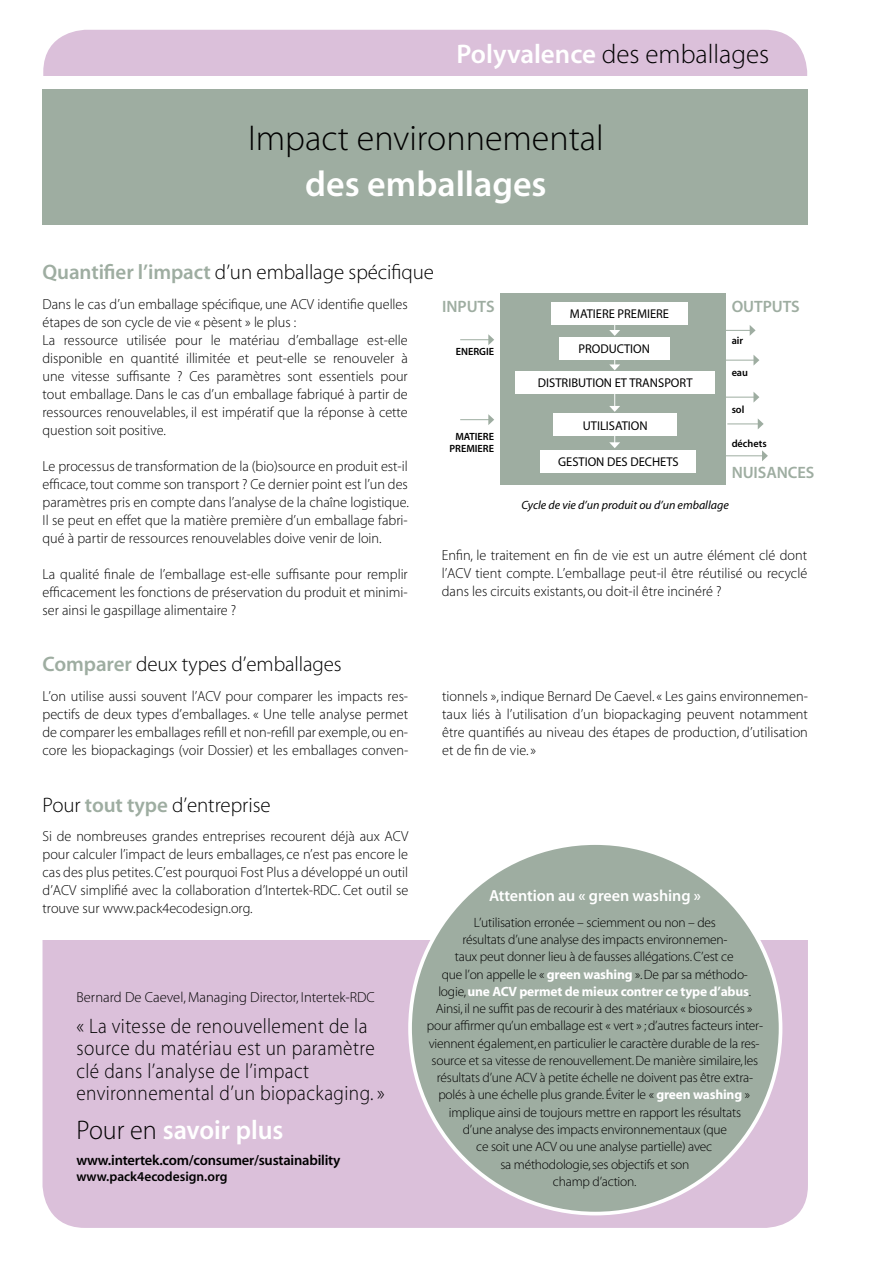
<style>
.page{position:relative;width:893px;height:1263px;background:#fff}
.page>*{position:absolute;margin:0;border:0;box-sizing:border-box;transform-origin:0 0}
.t1{font:300 36px/45.9px "Myriad LS";color:#000;text-align:center}
.t2{font:300 27px "Myriad LS";color:#000}
.t3{font:500 27px "Myriad LS";color:#fff}
.t4{font:300 21px/22.5px "Myriad LS";letter-spacing:.02em;color:#000;scale:.92 1}
.t5{font:300 21px "Myriad LS";letter-spacing:-.005em;color:#000}
.t6{font:500 16.5px "Myriad LS";letter-spacing:-.005em;color:#9eada1}
.t7{font:500 16.05px "Myriad LS";letter-spacing:-.005em;color:#fff}
.t8{font:300 14.55px/18px "Myriad LS";color:#000;text-align:justify}
.t9{font:500 14.55px "Myriad LS";letter-spacing:-.015em;color:#000}
.t10{font:300 13.5px/17.2px "Myriad LS";letter-spacing:-.015em;color:#000;text-align:center}
.t11{font:500 13.5px "Myriad LS";color:#000}
.t12{font:12.75px "Myriad LS";color:#000}
.t13{font:italic 12px "Myriad LS";color:#000}
.t14{font:500 10.5px/12px "Myriad LS";color:#000;text-align:center}
.s1{font-weight:500;color:#fff}
.s2{font-weight:500;color:#9eada1}
.s3{font-weight:300;color:#000}
.s4{font-weight:700;color:#fff}
</style>
<div class="page">
<div style="left:43px;top:94px;width:765px;height:1134px;background:#dbc0da;border-radius:43px"></div>
<div style="left:43px;top:30px;width:764px;height:126px;background:#dbc0da;border-radius:43px"></div>
<div style="left:43px;top:86px;width:765px;height:160px;background:#9eada1"></div>
<div style="left:0;top:77px;width:893px;height:12px;background:#fff"></div>
<div style="left:1px;top:225px;width:850px;height:715px;background:#fff"></div>
<div style="left:410px;top:843px;width:371px;height:370px;background:#9eada1;border-radius:50%"></div>
<div style="left:501px;top:294px;width:225px;height:191px;background:#9eada1"></div>
<div style="left:551px;top:302px;width:136px;height:22px;background:#fff"></div>
<div style="left:559px;top:337px;width:110px;height:23px;background:#fff"></div>
<div style="left:515px;top:371px;width:200px;height:23px;background:#fff"></div>
<div style="left:554px;top:414px;width:123px;height:22px;background:#fff"></div>
<div style="left:541px;top:450px;width:155px;height:22px;background:#fff"></div>
<svg style="left:609px;top:324px;width:11px;height:12px"></svg>
<svg style="left:609px;top:360px;width:11px;height:10px"></svg>
<svg style="left:609px;top:394px;width:11px;height:18px"></svg>
<svg style="left:609px;top:436px;width:11px;height:12px"></svg>
<svg style="left:726px;top:325px;width:30px;height:11px"></svg>
<svg style="left:460px;top:334px;width:34px;height:11px"></svg>
<svg style="left:460px;top:414px;width:34px;height:11px"></svg>
<svg style="left:726px;top:355px;width:33px;height:11px"></svg>
<svg style="left:726px;top:392px;width:33px;height:11px"></svg>
<hr style="left:727px;top:424px;width:32px;height:1px;background:#9eada1">
<svg style="left:758px;top:419px;width:6px;height:10px"></svg>
<hr style="left:722px;top:455px;width:41px;height:1px;background:#9eada1">
<svg style="left:762px;top:450px;width:6px;height:11px"></svg>
<p class="t2" style="left:457px;top:41px;width:314px"><span class="s1">Polyvalence</span> des emballages</p>
<p class="t1" style="left:248px;top:117px;width:357px">Impact environnemental <span class="s1">des emballages</span></p>
<p class="t5" style="left:43px;top:262px;width:393px"><span class="s2">Quantifier l’impact</span> d’un emballage spécifique</p>
<p class="t8" style="left:43px;top:295px;width:367px;text-align:left">Dans le cas d’un emballage spécifique, une ACV identifie quelles étapes de son cycle de vie « pèsent » le plus :<br>La ressource utilisée pour le matériau d’emballage est-elle disponible en quantité illimitée et peut-elle se renouveler à une vitesse suffisante ? Ces paramètres sont essentiels pour tout emballage. Dans le cas d’un emballage fabriqué à partir de ressources renouvelables, il est impératif que la réponse à cette question soit positive.</p>
<p class="t8" style="left:43px;top:457px;width:368px">Le processus de transformation de la (bio)source en produit est-il efficace, tout comme son transport ? Ce dernier point est l’un des paramètres pris en compte dans l’analyse de la chaîne logistique.<br>Il se peut en effet que la matière première d’un emballage fabri&shy;qué à partir de ressources renouvelables doive venir de loin.</p>
<p class="t8" style="left:43px;top:565px;width:367px">La qualité finale de l’emballage est-elle suffisante pour remplir efficacement les fonctions de préservation du produit et minimi&shy;ser ainsi le gaspillage alimentaire ?</p>
<p class="t6" style="left:442px;top:298px;width:54px">INPUTS</p>
<p class="t6" style="left:732px;top:298px;width:70px">outPUTS</p>
<p class="t12" style="left:570px;top:307px;width:101px">MATIERE PREMIERE</p>
<p class="t12" style="left:578px;top:343px;width:73px">PRODUCTION</p>
<p class="t12" style="left:538px;top:377px;width:149px">DISTRI BUTION ET TRANSPORT</p>
<p class="t12" style="left:583px;top:419px;width:57px">UTILISATION</p>
<p class="t12" style="left:558px;top:455px;width:121px">GESTION DES DECHETS</p>
<p class="t14" style="left:732px;top:334px;width:13px">air</p>
<p class="t14" style="left:732px;top:367px;width:18px">eau</p>
<p class="t14" style="left:732px;top:404px;width:14px">sol</p>
<p class="t14" style="left:732px;top:438px;width:37px">déchets</p>
<p class="t14" style="left:456px;top:346px;width:39px">ENERGIE</p>
<p class="t14" style="left:449px;top:431px;width:45px">MATIERE<br>PREMIERE</p>
<p class="t6" style="left:732px;top:464px;width:11px">nuisanc</p>
<p class="t6" style="left:797px;top:464px;width:17px">es</p>
<p class="t13" style="left:521px;top:499px;width:209px">Cycle de vie d’un produit ou d’un emballage</p>
<p class="t8" style="left:442px;top:546px;width:367px">Enfin, le traitement en fin de vie est un autre élément clé dont l’ACV tient compte. L’emballage peut-il être réutilisé ou recyclé dans les circuits existants, ou doit-il être incinéré ?</p>
<p class="t5" style="left:43px;top:654px;width:301px"><span class="s2">Comparer</span> deux types d’emballages</p>
<p class="t8" style="left:43px;top:687px;width:367px">L’on utilise aussi souvent l’ACV pour comparer les impacts res&shy;pectifs de deux types d’emballages. « Une telle analyse permet de comparer les emballages refill et non-refill par exemple, ou en&shy;core les biopackagings (voir Dossier) et les emballages conven-</p>
<p class="t8" style="left:442px;top:687px;width:367px">tionnels », indique Bernard De Caevel.« Les gains environnemen&shy;taux liés à l’utilisation d’un biopackaging peuvent notamment être quantifiés au niveau des étapes de production, d’utilisation et de fin de vie.»</p>
<p class="t5" style="left:43px;top:795px;width:230px">Pour <span class="s2">tout type</span> d’entreprise</p>
<p class="t8" style="left:43px;top:828px;width:367px">Si de nombreuses grandes entreprises recourent déjà aux ACV pour calculer l’impact de leurs emballages, ce n’est pas encore le cas des plus petites. C’est pourquoi Fost Plus a développé un outil d’ACV simplifié avec la collaboration d’Intertek-RDC. Cet outil se trouve sur www.pack4ecodesign.org.</p>
<p class="t8" style="left:77px;top:989px;width:300px">Bernard De Caevel, Managing Director, Intertek-RDC</p>
<p class="t4" style="left:77px;top:1015px;width:336px">« La vitesse de renouvellement de la source du matériau est un paramètre clé dans l’analyse de l’impact environnemental d’un biopackaging. »</p>
<p class="t3" style="left:77px;top:1116px;width:209px"><span class="s3">Pour en</span> savoir plus</p>
<p class="t9" style="left:77px;top:1153px;width:265px">www.intertek.com/consumer/sustainability</p>
<p class="t11" style="left:77px;top:1169px;width:152px">www.pack4ecodesign.org</p>
<p class="t7" style="left:489px;top:888px;width:213px">Attention au « green washing »</p>
<p class="t10" style="left:427px;top:914px;width:338px">L’utilisation erronée – sciemment ou non – des<br>résultats d’une analyse des impacts environnemen-<br>taux peut donner lieu à de fausses allégations. C’est ce<br>que l’on appelle le « <span class="s4">green washing</span> ». De par sa méthodo&shy;logie, <span class="s4">une ACV permet de mieux contrer ce type d’abus</span>.<br>Ainsi, il ne suffit pas de recourir à des matériaux « biosourcés » pour affirmer qu’un emballage est « vert » ; d’autres facteurs inter&shy;viennent également, en particulier le caractère durable de la res&shy;source et sa vitesse de renouvellement. De manière similaire, les résultats d’une ACV à petite échelle ne doivent pas être extra&shy;polés à une échelle plus grande. Éviter le « <span class="s4">green washing</span> » implique ainsi de toujours mettre en rapport les résultats<br>d’une analyse des impacts environnementaux (que<br>ce soit une ACV ou une analyse partielle) avec<br>sa méthodologie, ses objectifs et son<br>champ d’action.</p>
</div>
